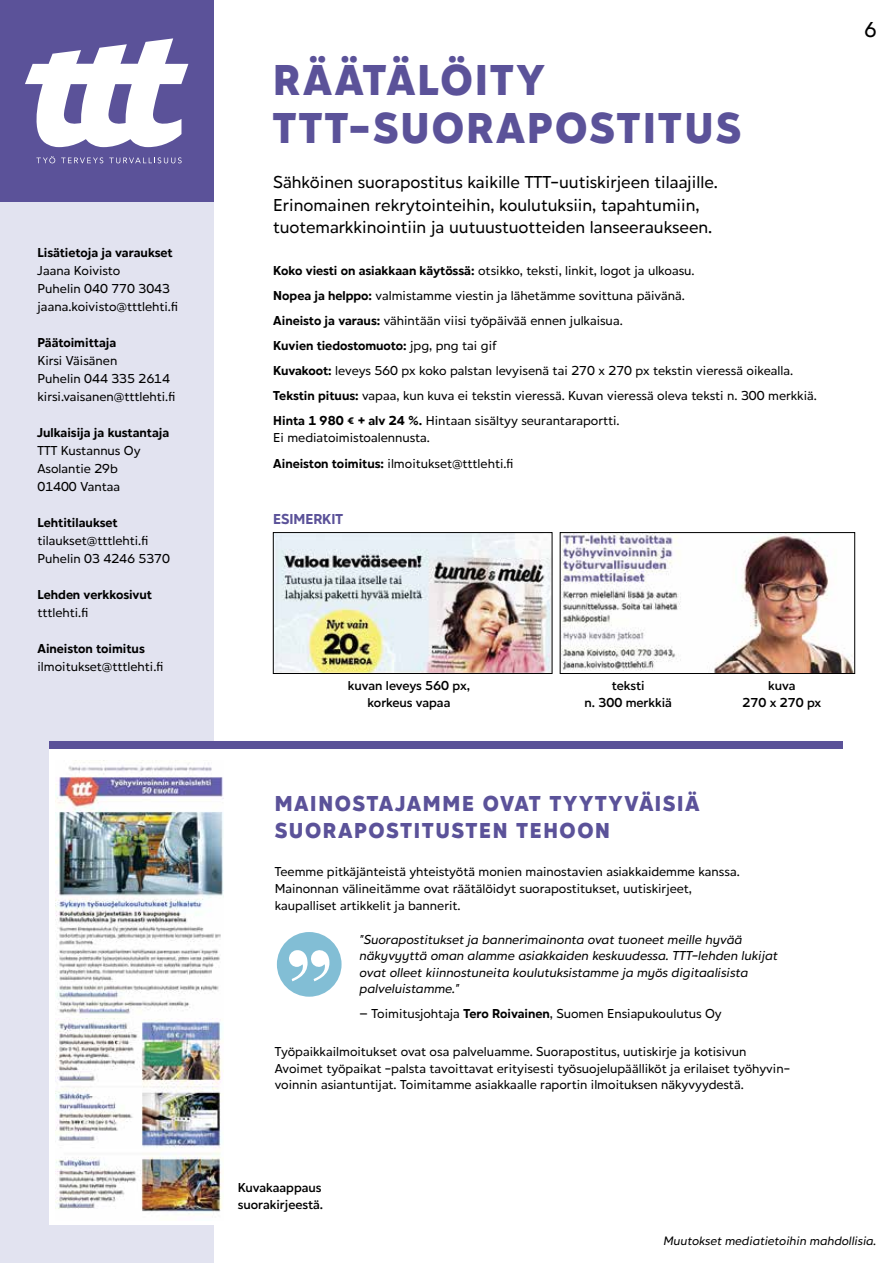
<style>
.page{position:relative;width:893px;height:1263px;background:#fff}
.page>*{position:absolute;margin:0;border:0;box-sizing:border-box;transform-origin:0 0}
.t1{font:900 45px/48px "Hartwell";letter-spacing:.05em;color:#5b5299}
.t2{font:900 22.5px/27px "Hartwell";letter-spacing:.07em;color:#5b5299}
.t3{font:500 22.5px "Hartwell";color:#000}
.t4{font:500 18px/22.5px "Hartwell";color:#000}
.t5{font:700 15px "Hartwell";color:#5b5299}
.t6{font:500 13.5px/18px "Hartwell";color:#000}
.t7{font:italic 500 13.5px/16.5px "Hartwell";color:#000}
.t8{font:700 13.5px "Hartwell";color:#000}
.t9{font:600 13.5px/16.5px "Hartwell";color:#000;text-align:center}
.t10{font:italic 500 12.75px "Hartwell";color:#000}
.s1{font-weight:700}
</style>
<div class="page">
<div style="left:0;top:197px;width:213px;height:1066px;background:#e2e3f0"></div>
<div style="left:0;top:0;width:213px;height:202px;background:#5b5299"></div>
<svg style="left:25px;top:38px;width:163px;height:109px"></svg>
<svg style="left:36px;top:156px;width:19px;height:7px"></svg>
<svg style="left:61px;top:157px;width:42px;height:6px"></svg>
<svg style="left:109px;top:157px;width:73px;height:6px"></svg>
<div style="left:49px;top:745px;width:788px;height:480px;background:#fff"></div>
<div style="left:49px;top:741px;width:794px;height:8px;background:#5b5299"></div>
<div style="left:277px;top:932px;width:65px;height:65px;background:#82bed5;border-radius:50%"></div>
<svg style="left:289px;top:950px;width:40px;height:32px"></svg>
<img style="left:275px;top:534px;width:275px;height:138px">
<div style="left:273px;top:532px;width:279px;height:142px;border:1px solid #000"></div>
<img style="left:562px;top:534px;width:291px;height:138px">
<div style="left:560px;top:532px;width:295px;height:142px;border:1px solid #000"></div>
<img style="left:56px;top:760px;width:167px;height:455px">
<p class="t8" style="left:38px;top:245px;width:137px">Lisätietoja ja varaukset</p>
<p class="t6" style="left:38px;top:263px;width:142px">Jaana Koivisto<br>Puhelin 040 770 3043 jaana.koivisto@tttlehti.fi</p>
<p class="t8" style="left:38px;top:335px;width:80px">Päätoimittaja</p>
<p class="t6" style="left:38px;top:353px;width:139px">Kirsi Väisänen<br>Puhelin 044 335 2614 kirsi.vaisanen@tttlehti.fi</p>
<p class="t8" style="left:38px;top:425px;width:133px">Julkaisija ja kustantaja</p>
<p class="t6" style="left:38px;top:443px;width:105px">TTT Kustannus Oy<br>Asolantie 29b<br>01400 Vantaa</p>
<p class="t8" style="left:38px;top:515px;width:82px">Lehtitilaukset</p>
<p class="t6" style="left:38px;top:533px;width:134px">tilaukset@tttlehti.fi<br>Puhelin 03 4246 5370</p>
<p class="t8" style="left:38px;top:587px;width:116px">Lehden verkkosivut</p>
<p class="t6" style="left:38px;top:605px;width:52px">tttlehti.fi</p>
<p class="t8" style="left:38px;top:641px;width:109px">Aineiston toimitus</p>
<p class="t6" style="left:38px;top:659px;width:128px">ilmoitukset@tttlehti.fi</p>
<h1 class="t1" style="left:273px;top:61px;width:469px">RÄÄTÄLÖITY<br>TTT-SUORAPOSTITUS</h1>
<h3 class="t4" style="left:273px;top:173px;width:446px">Sähköinen suorapostitus kaikille TTT-uutiskirjeen tilaajille.<br>Erinomainen rekrytointeihin, koulutuksiin, tapahtumiin, tuotemarkkinointiin ja uutuustuotteiden lanseeraukseen.</h3>
<p class="t6" style="left:273px;top:259px;width:545px;line-height:25px"><span class="s1">Koko viesti on asiakkaan käytössä:</span> otsikko, teksti, linkit, logot ja ulkoasu.<br><span class="s1">Nopea ja helppo:</span> valmistamme viestin ja lähetämme sovittuna päivänä.<br><span class="s1">Aineisto ja varaus:</span> vähintään viisi työpäivää ennen julkaisua.<br><span class="s1">Kuvien tiedostomuoto:</span> jpg, png tai gif<br><span class="s1">Kuvakoot:</span> leveys 560 px koko palstan levyisenä tai 270 x 270 px tekstin vieressä oikealla.<br><span class="s1">Tekstin pituus:</span> vapaa, kun kuva ei tekstin vieressä. Kuvan vieressä oleva teksti n. 300 merkkiä.<br><span class="s1">Hinta 1 980 € + alv 24 %.</span> Hintaan sisältyy seurantaraportti.</p>
<p class="t6" style="left:273px;top:425px;width:242px;line-height:26.5px">Ei mediatoimistoalennusta.<br><span class="s1">Aineiston toimitus:</span> ilmoitukset@tttlehti.fi</p>
<p class="t5" style="left:273px;top:510px;width:71px">ESIMERKIT</p>
<h2 class="t3" style="left:864px;top:16px;width:14px">6</h2>
<p class="t9" style="left:348px;top:679px;width:124px">kuvan leveys 560 px, korkeus vapaa</p>
<p class="t9" style="left:742px;top:679px;width:80px">kuva<br>270 x 270 px</p>
<p class="t9" style="left:584px;top:679px;width:89px">teksti<br>n. 300 merkkiä</p>
<h2 class="t2" style="left:275px;top:792px;width:426px">MAINOSTAJAMME OVAT TYYTYVÄISIÄ<br>SUORAPOSTITUSTEN TEHOON</h2>
<p class="t6" style="left:275px;top:864px;width:466px;line-height:16.5px">Teemme pitkäjänteistä yhteistyötä monien mainostavien asiakkaidemme kanssa.<br>Mainonnan välineitämme ovat räätälöidyt suorapostitukset, uutiskirjeet,</p>
<p class="t6" style="left:275px;top:898px;width:187px">kaupalliset artikkelit ja bannerit.</p>
<p class="t7" style="left:360px;top:932px;width:420px">”Suorapostitukset ja bannerimainonta ovat tuoneet meille hyvää näkyvyyttä oman alamme asiakkaiden keskuudessa. TTT-lehden lukijat ovat olleet kiinnostuneita koulutuksistamme ja myös digitaalisista palveluistamme.”</p>
<p class="t6" style="left:360px;top:1006px;width:364px">– Toimitusjohtaja <span class="s1">Tero Roivainen</span>, Suomen Ensiapukoulutus Oy</p>
<p class="t6" style="left:275px;top:1044px;width:517px;line-height:16.5px">Työpaikkailmoitukset ovat osa palveluamme. Suorapostitus, uutiskirje ja kotisivun<br>Avoimet työpaikat -palsta tavoittavat erityisesti työsuojelupäälliköt ja erilaiset työhyvin&shy;voinnin asiantuntijat. Toimitamme asiakkaalle raportin ilmoituksen näkyvyydestä.</p>
<p class="t9" style="left:238px;top:1180px;width:87px;text-align:left">Kuvakaappaus suorakirjeestä.</p>
<p class="t10" style="left:663px;top:1233px;width:215px">Muutokset mediatietoihin mahdollisia.</p>
</div>
